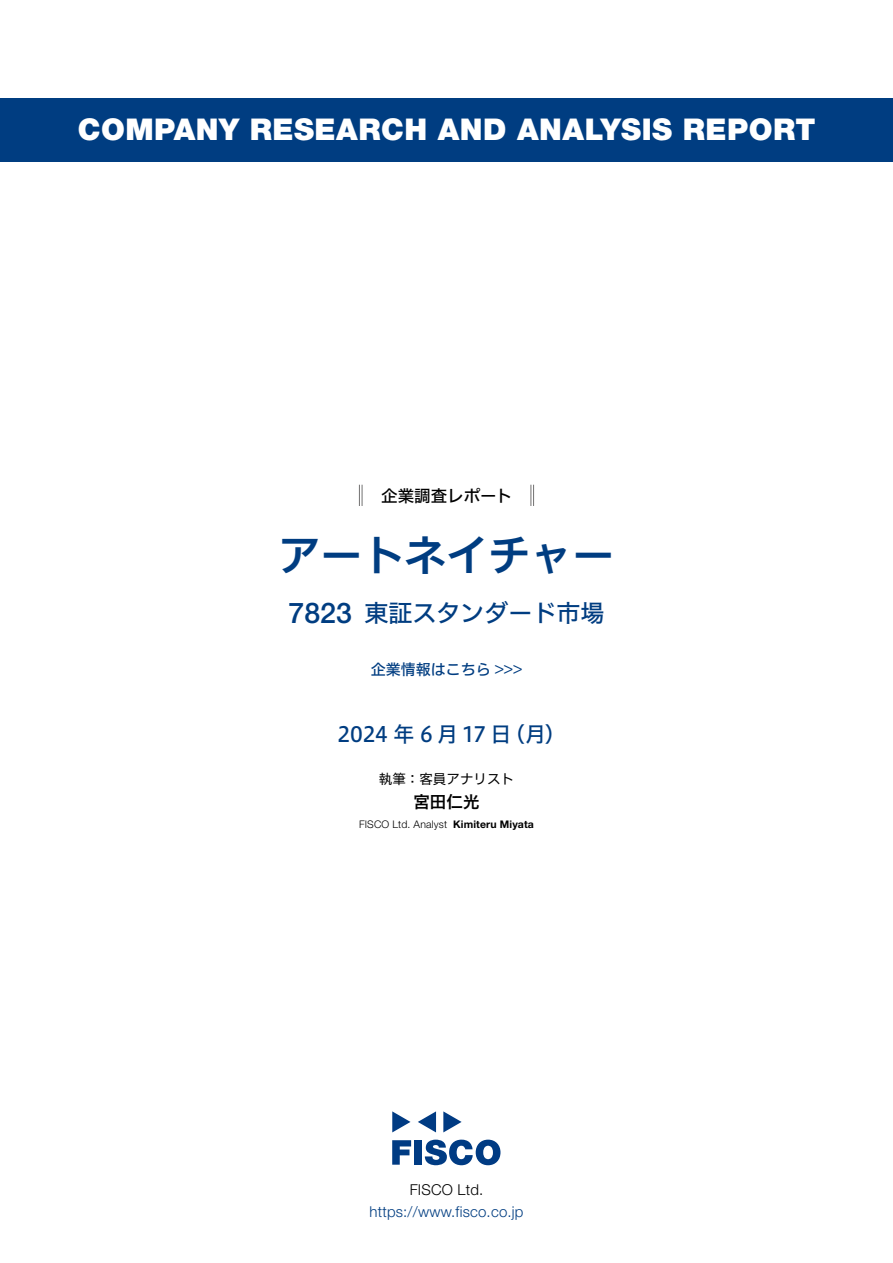
<style>
.page{position:relative;width:893px;height:1263px;background:#fff}
.page>*{position:absolute;margin:0;border:0;box-sizing:border-box;transform-origin:0 0}
.t1{font:42px "Hiragino UD Sans F Std N W6";color:#003d81}
.t2{font:900 30px "Helvetica Neue LT Std";letter-spacing:.015em;color:#fff}
.t3{font:500 28.5px "Helvetica Neue LT Std";color:#003d81}
.t4{font:24px "Hiragino UD Sans F Std N W5";color:#003d81}
.t5{font:21px "Hiragino UD Sans F Std N W5";letter-spacing:-.015em;color:#003d81}
.t6{font:16.5px "Hiragino UD Sans F Std N W5";color:#000}
.t7{font:16.5px "Hiragino UD Sans F Std N W6";color:#000}
.t8{font:300 15px "Helvetica Neue LT Std";letter-spacing:.015em;color:#003d81}
.t9{font:15px "Hiragino UD Sans F Std N W5";color:#003d81}
.t10{font:300 15px "Helvetica Neue LT Std";letter-spacing:.015em;color:#000}
.t11{font:13.5px "Hiragino UD Sans F Std N W4";color:#000}
.t12{font:300 10.5px "Helvetica Neue LT Std";letter-spacing:.015em;color:#000}
.t13{font:700 10.5px "Helvetica Neue LT Std";letter-spacing:.015em;color:#000}
</style>
<div class="page">
<svg style="left:392px;top:1140px;width:19px;height:25px"></svg>
<div style="left:414px;top:1140px;width:8px;height:25px;background:#003b83"></div>
<svg style="left:425px;top:1139px;width:75px;height:26px"></svg>
<svg style="left:392px;top:1111px;width:18px;height:21px"></svg>
<svg style="left:443px;top:1111px;width:19px;height:21px"></svg>
<svg style="left:418px;top:1111px;width:18px;height:21px"></svg>
<div style="left:0;top:98px;width:893px;height:64px;background:#003d81"></div>
<svg style="left:359px;top:485px;width:4px;height:21px"></svg>
<svg style="left:531px;top:485px;width:3px;height:21px"></svg>
<p class="t2" style="left:78px;top:112px;width:739px">COMPANY RESEARCH AND ANALYSIS REPORT</p>
<p class="t6" style="left:365px;top:483px;width:149px">　企業調査レポート</p>
<h1 class="t1" style="left:278px;top:523px;width:338px">アートネイチャー</h1>
<p class="t3" style="left:289px;top:596px;width:65px">7823</p>
<p class="t4" style="left:364px;top:594px;width:241px">東証スタンダード市場</p>
<p class="t9" style="left:371px;top:658px;width:153px">企業情報はこちら &lt;&lt;&lt;</p>
<p class="t5" style="left:338px;top:718px;width:175px">2024 年 6 月 17 日</p>
<p class="t5" style="left:504px;top:718px;width:63px">（月(</p>
<p class="t11" style="left:379px;top:768px;width:137px">執筆：客員アナリスト</p>
<p class="t7" style="left:413px;top:789px;width:67px">宮田仁光</p>
<p class="t13" style="left:453px;top:818px;width:82px">Kimiteru Miyata</p>
<p class="t12" style="left:359px;top:818px;width:90px">FISCO Ltd. Analyst</p>
<p class="t10" style="left:410px;top:1180px;width:75px">FISCO Ltd.</p>
<p class="t8" style="left:369px;top:1202px;width:156px">https://www.fisco.co j p.</p>
</div>
